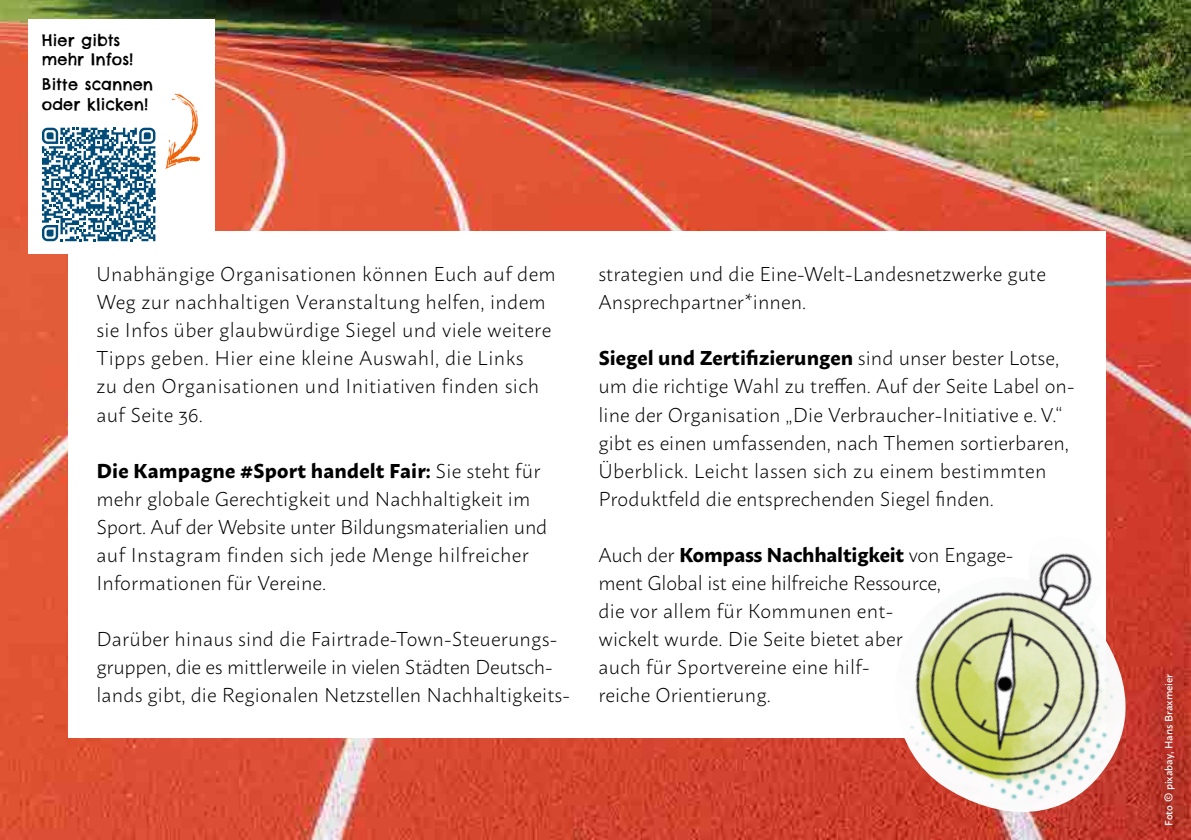
<style>
.page{position:relative;width:1191px;height:840px;background:#fff}
.page>*{position:absolute;margin:0;border:0;box-sizing:border-box;transform-origin:0 0}
.t1{font:300 20px/28px "Macho";letter-spacing:.005em;color:#000}
.t2{font:16px/19.2px "Chelsea Market Pro";letter-spacing:.005em;color:#000}
.t3{font:500 10.4px "Macho";letter-spacing:.005em;color:#fff}
.s1{font-weight:700}
</style>
<div class="page">
<img style="left:0;top:0;width:1191px;height:839px">
<div style="left:68px;top:231px;width:1038px;height:505px;background:#fff"></div>
<div style="left:28px;top:19px;width:186px;height:234px;background:#fff"></div>
<svg style="left:165px;top:93px;width:35px;height:76px"></svg>
<svg style="left:42px;top:128px;width:113px;height:113px"></svg>
<img style="left:881px;top:536px;width:272px;height:293px">
<div style="left:1146px;top:656px;width:44px;height:183px;background:#000;opacity:.75"></div>
<p class="t2" style="left:42px;top:31px;width:93px">Hier gibts mehr Infos!</p>
<p class="t2" style="left:42px;top:75px;width:113px">Bitte scannen oder klicken!</p>
<p class="t1" style="left:96px;top:258px;width:461px">Unabhängige Organisationen können Euch auf dem Weg zur nachhaltigen Veranstaltung helfen, indem sie Infos über glaubwürdige Siegel und viele weitere Tipps geben. Hier eine kleine Auswahl, die Links<br>zu den Organisationen und Initiativen finden sich auf Seite 36.</p>
<p class="t1" style="left:96px;top:454px;width:452px"><span class="s1">Die Kampagne #Sport handelt Fair:</span> Sie steht für mehr globale Gerechtigkeit und Nachhaltigkeit im Sport. Auf der Website unter Bildungsmaterialien und auf Instagram finden sich jede Menge hilfreicher Informationen für Vereine.</p>
<p class="t1" style="left:96px;top:622px;width:475px">Darüber hinaus sind die Fairtrade-Town-Steuerungs&shy;gruppen, die es mittlerweile in vielen Städten Deutsch&shy;lands gibt, die Regionalen Netzstellen Nachhaltigkeits-</p>
<p class="t1" style="left:598px;top:258px;width:449px">strategien und die Eine-Welt-Landesnetzwerke gute<br>Ansprechpartner*innen.</p>
<p class="t1" style="left:598px;top:342px;width:478px"><span class="s1">Siegel und Zertifizierungen</span> sind unser bester Lotse, um die richtige Wahl zu treffen. Auf der Seite Label on&shy;line der Organisation „Die Verbraucher-Initiative e. V.“ gibt es einen umfassenden, nach Themen sortierbaren, Überblick. Leicht lassen sich zu einem bestimmten Produktfeld die entsprechenden Siegel finden.</p>
<p class="t1" style="left:598px;top:538px;width:416px">Auch der <span class="s1">Kompass Nachhaltigkeit</span> von Engage&shy;ment Global ist eine hilfreiche Ressource,<br>die vor allem für Kommunen ent-<br>wickelt wurde. Die Seite bietet aber<br>auch für Sportvereine eine hilf-<br>reiche Orientierung.</p>
<p class="t3" style="left:1159px;top:825px;width:153px;rotate:-90deg">Foto © pixabay, Hans Braxmeier</p>
</div>
